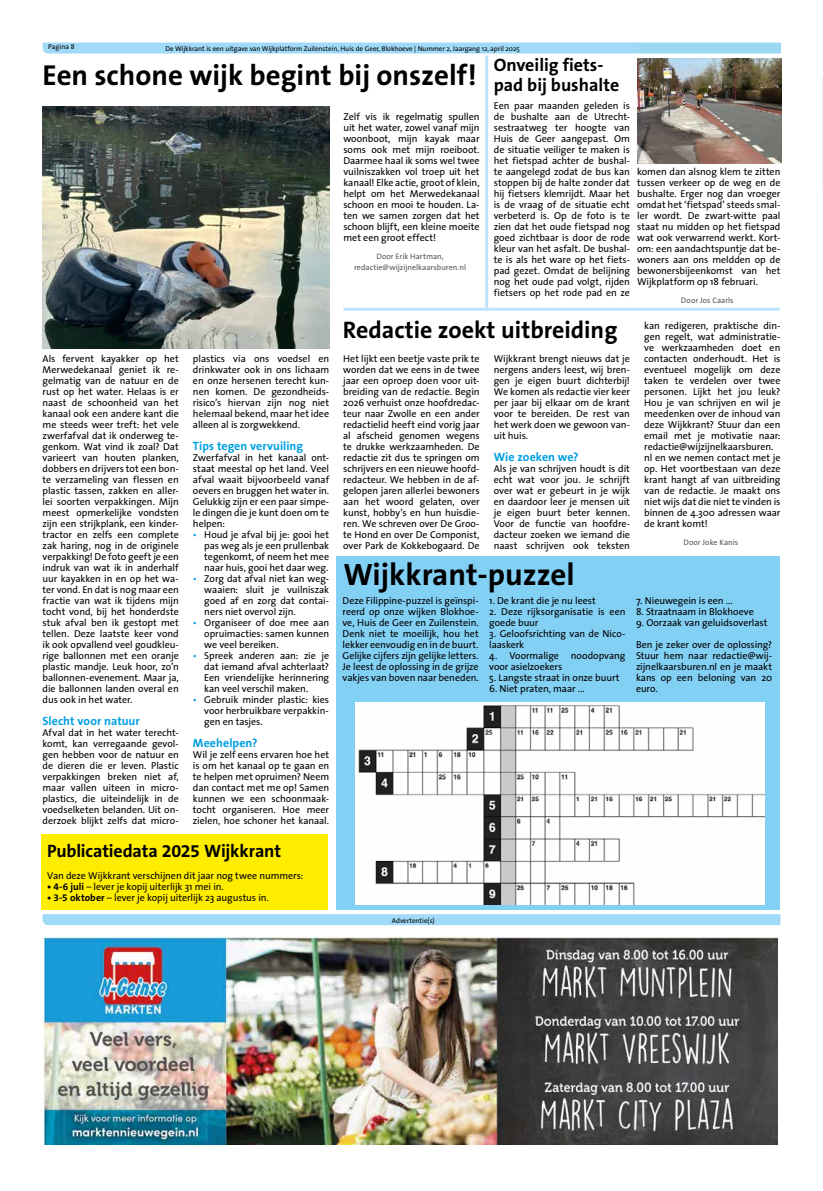
<style>
.page{position:relative;width:823px;height:1191px;background:#fff}
.page>*{position:absolute;margin:0;border:0;box-sizing:border-box;transform-origin:0 0}
.t1{font:700 31px "The Sans B7";color:#000}
.t2{font:700 29px "The Sans B7";color:#000}
.t3{font:700 24px "The Sans B7";color:#000}
.t4{font:700 18px/20px "The Sans B7";letter-spacing:-.005em;color:#000}
.t5{font:700 12px "The Sans B7";letter-spacing:.005em;color:#009fe3}
.t6{font:10px/11px "The Sans";letter-spacing:-.005em;color:#000;text-align:justify}
.t7{font:8px/11px "The Sans";letter-spacing:.005em;color:#575756;text-align:center}
.t8{font:7px "The Sans";color:#000}
.s1{color:#009fe3}
.s2{font-family:"The Sans B7";font-weight:700}
</style>
<div class="page">
<div style="left:336px;top:556px;width:443px;height:353px;background:#83d0f5"></div>
<img style="left:42px;top:936px;width:735px;height:208px">
<img style="left:355px;top:703px;width:409px;height:201px">
<div style="left:41px;top:834px;width:287px;height:75px;background:#ffed00"></div>
<img style="left:637px;top:58px;width:143px;height:106px">
<hr style="left:485px;top:56px;width:3px;height:252px;background:#bce4fa">
<hr style="left:343px;top:308px;width:436px;height:3px;background:#bce4fa">
<img style="left:43px;top:106px;width:286px;height:242px">
<svg style="left:43px;top:43px;width:737px;height:11px;background:#a3dbf7"></svg>
<svg style="left:43px;top:914px;width:737px;height:11px;background:#a2daf8"></svg>
<p class="t8" style="left:48px;top:41px;width:28px">Pagina 8</p>
<p class="t8" style="left:165px;top:43px;width:355px">De Wijkkrant is een uitgave van Wijkplatform Zuilenstein, Huis de Geer, Blokhoeve | Nummer 2, Jaargang 12, april 2025</p>
<h2 class="t2" style="left:43px;top:59px;width:435px">Een schone wijk begint bij onszelf!</h2>
<p class="t6" style="left:343px;top:110px;width:138px">Zelf vis ik regelmatig spullen uit het water, zowel vanaf mijn woonboot, mijn kayak maar soms ook met mijn roeiboot.<br>Daarmee haal ik soms wel twee vuilniszakken vol troep uit het kanaal! Elke actie, groot of klein, helpt om het Merwedekanaal schoon en mooi te houden. La&shy;ten we samen zorgen dat het schoon blijft, een kleine moeite met een groot effect!</p>
<p class="t7" style="left:354px;top:250px;width:114px">Door Erik Hartman, redactie@wijzijnelkaarsburen.nl</p>
<h3 class="t4" style="left:493px;top:56px;width:127px">Onveilig fiets&shy;pad bij bushalte</h3>
<p class="t6" style="left:493px;top:99px;width:138px">Een paar maanden geleden is de bushalte aan de Utrecht&shy;sestraatweg ter hoogte van Huis de Geer aangepast. Om de situatie veiliger te maken is het fietspad achter de bushal&shy;te aangelegd zodat de bus kan stoppen bij de halte zonder dat hij fietsers klemrijdt. Maar het is de vraag of de situatie echt verbeterd is. Op de foto is te zien dat het oude fietspad nog goed zichtbaar is door de rode kleur van het asfalt. De bushal&shy;te is als het ware op het fiets&shy;pad gezet. Omdat de belijning nog het oude pad volgt, rijden fietsers op het rode pad en ze</p>
<p class="t6" style="left:636px;top:165px;width:145px">komen dan alsnog klem te zitten tussen verkeer op de weg en de bushalte. Erger nog dan vroeger omdat het ‘fietspad’ steeds smal&shy;ler wordt. De zwart-witte paal staat nu midden op het fietspad wat ook verwarrend werkt. Kort&shy;om: een aandachtspuntje dat be&shy;woners aan ons meldden op de bewonersbijeenkomst van het Wijkplatform op 18 februari.</p>
<p class="t7" style="left:680px;top:294px;width:54px">Door Jos Caarls</p>
<p class="t6" style="left:43px;top:352px;width:138px">Als fervent kayakker op het Merwedekanaal geniet ik re&shy;gelmatig van de natuur en de rust op het water. Helaas is er naast de schoonheid van het kanaal ook een andere kant die me steeds weer treft: het vele zwerfafval dat ik onderweg te&shy;genkom. Wat vind ik zoal? Dat varieert van houten planken, dobbers en drijvers tot een bon&shy;te verzameling van flessen en plastic tassen, zakken en aller&shy;lei soorten verpakkingen. Mijn meest opmerkelijke vondsten zijn een strijkplank, een kinder&shy;tractor en zelfs een complete zak haring, nog in de originele verpakking! De foto geeft je een indruk van wat ik in anderhalf uur kayakken in en op het wa&shy;ter vond. En dat is nog maar een fractie van wat ik tijdens mijn tocht vond, bij het honderdste stuk afval ben ik gestopt met tellen. Deze laatste keer vond ik ook opvallend veel goudkleu&shy;rige ballonnen met een oranje plastic mandje. Leuk hoor, zo’n ballonnen-evenement. Maar ja, die ballonnen landen overal en dus ook in het water.</p>
<p class="t5" style="left:43px;top:714px;width:99px">Slecht voor natuur</p>
<p class="t6" style="left:43px;top:726px;width:138px">Afval dat in het water terecht&shy;komt, kan verregaande gevol&shy;gen hebben voor de natuur en de dieren die er leven. Plastic verpakkingen breken niet af, maar vallen uiteen in micro&shy;plastics, die uiteindelijk in de voedselketen belanden. Uit on&shy;derzoek blijkt zelfs dat micro-</p>
<p class="t6" style="left:193px;top:352px;width:138px">plastics via ons voedsel en drinkwater ook in ons lichaam en onze hersenen terecht kun&shy;nen komen. De gezondheids&shy;risico’s hiervan zijn nog niet helemaal bekend, maar het idee alleen al is zorgwekkend.</p>
<p class="t5" style="left:193px;top:439px;width:111px">Tips tegen vervuiling</p>
<p class="t6" style="left:193px;top:451px;width:138px">Zwerfafval in het kanaal ont&shy;staat meestal op het land. Veel afval waait bijvoorbeeld vanaf oevers en bruggen het water in.<br>Gelukkig zijn er een paar simpe&shy;le dingen die je kunt doen om te helpen:</p>
<p class="t6" style="left:204px;top:528px;width:126px;text-indent:-11px"><span class="s1">•</span> Houd je afval bij je: gooi het pas weg als je een prullenbak tegenkomt, of neem het mee naar huis, gooi het daar weg.</p>
<p class="t6" style="left:204px;top:572px;width:126px;text-indent:-11px"><span class="s1">•</span> Zorg dat afval niet kan weg&shy;waaien: sluit je vuilniszak goed af en zorg dat contai&shy;ners niet overvol zijn.</p>
<p class="t6" style="left:204px;top:616px;width:126px;text-indent:-11px"><span class="s1">•</span> Organiseer of doe mee aan opruimacties: samen kunnen we veel bereiken.</p>
<p class="t6" style="left:204px;top:649px;width:126px;text-indent:-11px"><span class="s1">•</span> Spreek anderen aan: zie je dat iemand afval achterlaat?<br>Een vriendelijke herinnering kan veel verschil maken.</p>
<p class="t6" style="left:204px;top:693px;width:126px;text-indent:-11px"><span class="s1">•</span> Gebruik minder plastic: kies voor herbruikbare verpakkin&shy;gen en tasjes.</p>
<p class="t5" style="left:193px;top:736px;width:66px">Meehelpen?</p>
<p class="t6" style="left:193px;top:748px;width:138px">Wil je zelf eens ervaren hoe het is om het kanaal op te gaan en te helpen met opruimen? Neem dan contact met me op! Samen kunnen we een schoonmaak&shy;tocht organiseren. Hoe meer zielen, hoe schoner het kanaal.</p>
<h3 class="t4" style="left:47px;top:841px;width:235px">Publicatiedata 2025 Wijkkrant</h3>
<p class="t6" style="left:47px;top:869px;width:258px">Van deze Wijkkrant verschijnen dit jaar nog twee nummers:</p>
<p class="t6" style="left:47px;top:880px;width:178px"><span class="s2">• 4-6 juli</span> – lever je kopij uiterlijk 31 mei in.</p>
<p class="t6" style="left:47px;top:891px;width:223px"><span class="s2">• 3-5 oktober</span> – lever je kopij uiterlijk 23 augustus in.</p>
<h3 class="t3" style="left:342px;top:317px;width:276px">Redactie zoekt uitbreiding</h3>
<p class="t6" style="left:343px;top:352px;width:138px">Het lijkt een beetje vaste prik te worden dat we eens in de twee jaar een oproep doen voor uit&shy;breiding van de redactie. Begin 2026 verhuist onze hoofdredac&shy;teur naar Zwolle en een ander redactielid heeft eind vorig jaar al afscheid genomen wegens te drukke werkzaamheden. De redactie zit dus te springen om schrijvers en een nieuwe hoofd&shy;redacteur. We hebben in de af&shy;gelopen jaren allerlei bewoners aan het woord gelaten, over kunst, hobby’s en hun huisdie&shy;ren. We schreven over De Groo&shy;te Hond en over De Componist, over Park de Kokkebogaard. De</p>
<p class="t6" style="left:493px;top:352px;width:138px">Wijkkrant brengt nieuws dat je nergens anders leest, wij bren&shy;gen je eigen buurt dichterbij!<br>We komen als redactie vier keer per jaar bij elkaar om de krant voor te bereiden. De rest van het werk doen we gewoon van&shy;uit huis.</p>
<p class="t5" style="left:493px;top:450px;width:86px">Wie zoeken we?</p>
<p class="t6" style="left:493px;top:462px;width:138px">Als je van schrijven houdt is dit echt wat voor jou. Je schrijft over wat er gebeurt in je wijk en daardoor leer je mensen uit je eigen buurt beter kennen.<br>Voor de functie van hoofdre&shy;dacteur zoeken we iemand die naast schrijven ook teksten</p>
<p class="t6" style="left:643px;top:319px;width:138px;text-align:left">kan redigeren, praktische din&shy;gen regelt, wat administratie&shy;ve werkzaamheden doet en contacten onderhoudt. Het is eventueel mogelijk om deze taken te verdelen over twee personen. Lijkt het jou leuk?<br>Hou je van schrijven en wil je meedenken over de inhoud van deze Wijkkrant? Stuur dan een email met je motivatie naar: redactie@wijzijnelkaarsburen. nl en we nemen contact met je op. Het voortbestaan van deze krant hangt af van uitbreiding van de redactie. Je maakt ons niet wijs dat die niet te vinden is binnen de 4.300 adressen waar de krant komt!</p>
<p class="t7" style="left:683px;top:536px;width:56px">Door Joke Kanis</p>
<h1 class="t1" style="left:343px;top:558px;width:233px">Wijkkrant-puzzel</h1>
<p class="t6" style="left:342px;top:594px;width:138px">Deze Filippine-puzzel is geïnspi&shy;reerd op onze wijken Blokhoe&shy;ve, Huis de Geer en Zuilenstein.<br>Denk niet te moeilijk, hou het lekker eenvoudig en in de buurt.<br>Gelijke cijfers zijn gelijke letters.<br>Je leest de oplossing in de grijze vakjes van boven naar beneden.</p>
<p class="t6" style="left:489px;top:594px;width:108px">1. De krant die je nu leest</p>
<p class="t6" style="left:489px;top:605px;width:138px">2. Deze rijksorganisatie is een goede buur</p>
<p class="t6" style="left:489px;top:627px;width:138px">3. Geloofsrichting van de Nico&shy;laaskerk</p>
<p class="t6" style="left:489px;top:649px;width:138px">4. Voormalige noodopvang voor asielzoekers</p>
<p class="t6" style="left:489px;top:671px;width:132px">5. Langste straat in onze buurt</p>
<p class="t6" style="left:489px;top:682px;width:97px">6. Niet praten, maar ...</p>
<p class="t6" style="left:635px;top:594px;width:98px">7. Nieuwegein is een ...</p>
<p class="t6" style="left:635px;top:605px;width:119px">8. Straatnaam in Blokhoeve</p>
<p class="t6" style="left:635px;top:616px;width:133px">9. Oorzaak van geluidsoverlast</p>
<p class="t6" style="left:635px;top:638px;width:138px">Ben je zeker over de oplossing?<br>Stuur hem naar redactie@wij&shy;zijnelkaarsburen.nl en je maakt kans op een beloning van 20 euro.</p>
<p class="t8" style="left:391px;top:914px;width:44px">Advertentie(s)</p>
</div>
